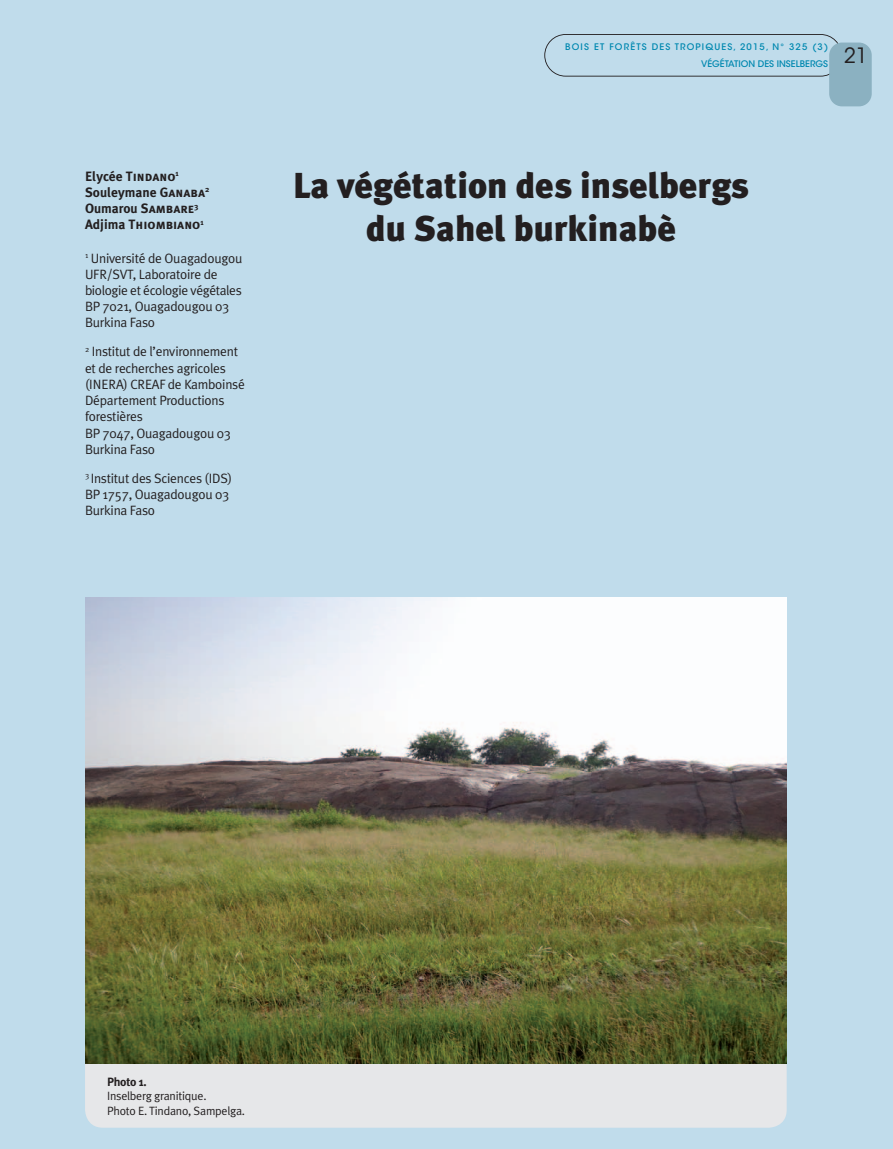
<style>
.page{position:relative;width:893px;height:1149px;background:#fff}
.page>*{position:absolute;margin:0;border:0;box-sizing:border-box;transform-origin:0 0}
.t1{font:900 36px/43.2px "Meta Plus";color:#231f20;text-align:center}
.t2{font:21px "ITC Avant Garde Std";color:#231f20}
.t3{font:13.5px/16.2px "Meta Plus Normal";letter-spacing:-.02em;color:#231f20}
.t4{font:700 13.5px/16.2px "Meta Plus";color:#231f20}
.t5{font:13.5px "Meta Plus Bold Caps";color:#231f20}
.t6{font:12px/14.4px "Meta Plus Normal";letter-spacing:-.02em;color:#231f20}
.t7{font:700 12px "Meta Plus";letter-spacing:-.02em;color:#231f20}
.t8{font:500 9px/17.2px "ITC Avant Garde Std";letter-spacing:.13em;color:#0088b0}
.s1{font-family:"Meta Plus";font-weight:700}
.s2{font-family:"Meta Plus Bold Caps";font-weight:400}
</style>
<div class="page">
<div style="left:0;top:0;width:893px;height:1148px;background:#c0dceb"></div>
<svg style="left:544px;top:34px;width:298px;height:43px"></svg>
<div style="left:829px;top:43px;width:43px;height:63px;background:#8bb1c1;border-radius:13px"></div>
<div style="left:85px;top:1010px;width:702px;height:117px;background:#e6e7e9;border-radius:18px"></div>
<img style="left:85px;top:597px;width:702px;height:466px">
<p class="t5" style="left:85px;top:168px;width:95px"><span class="s1">Elycée</span> Tindano<sup>1</sup></p>
<p class="t4" style="left:85px;top:184px;width:126px">Souleymane <span class="s2">Ganaba</span><sup>2<br></sup>Oumarou <span class="s2">Sambare</span><sup>3</sup></p>
<p class="t5" style="left:85px;top:217px;width:120px"><span class="s1">Adjima</span> Thiombiano<sup>1</sup></p>
<p class="t3" style="left:85px;top:249px;width:159px"><sup>1</sup> Université de Ouagadougou<br>UFR/SVT, Laboratoire de biologie et écologie végétales<br>BP 7021, Ouagadougou 03<br>Burkina Faso</p>
<p class="t3" style="left:85px;top:343px;width:161px"><sup>2</sup> Institut de l’environnement et de recherches agricoles (INERA) CREAF de Kamboinsé<br>Département Productions forestières<br>BP 7047, Ouagadougou 03<br>Burkina Faso</p>
<p class="t3" style="left:85px;top:469px;width:149px"><sup>3</sup> Institut des Sciences (IDS)<br>BP 1757, Ouagadougou 03<br>Burkina Faso</p>
<p class="t8" style="left:701px;top:38px;width:129px;text-indent:-136px">BOIS ET FORÊTS DES TROPIQUES, 2015, N° 325 (3)<br>VÉGÉTATION DES</p>
<p class="t8" style="left:777px;top:55px;width:6px">INSE</p>
<p class="t8" style="left:796px;top:55px;width:17px">LBERGS</p>
<h2 class="t2" style="left:844px;top:43px;width:26px">21</h2>
<h1 class="t1" style="left:293px;top:163px;width:458px">La végétation des inselbergs du Sahel burkinabè</h1>
<p class="t7" style="left:107px;top:1074px;width:41px">Photo 1.</p>
<p class="t6" style="left:107px;top:1088px;width:139px">Inselberg granitique.<br>Photo E. Tindano, Sampelga.</p>
</div>
